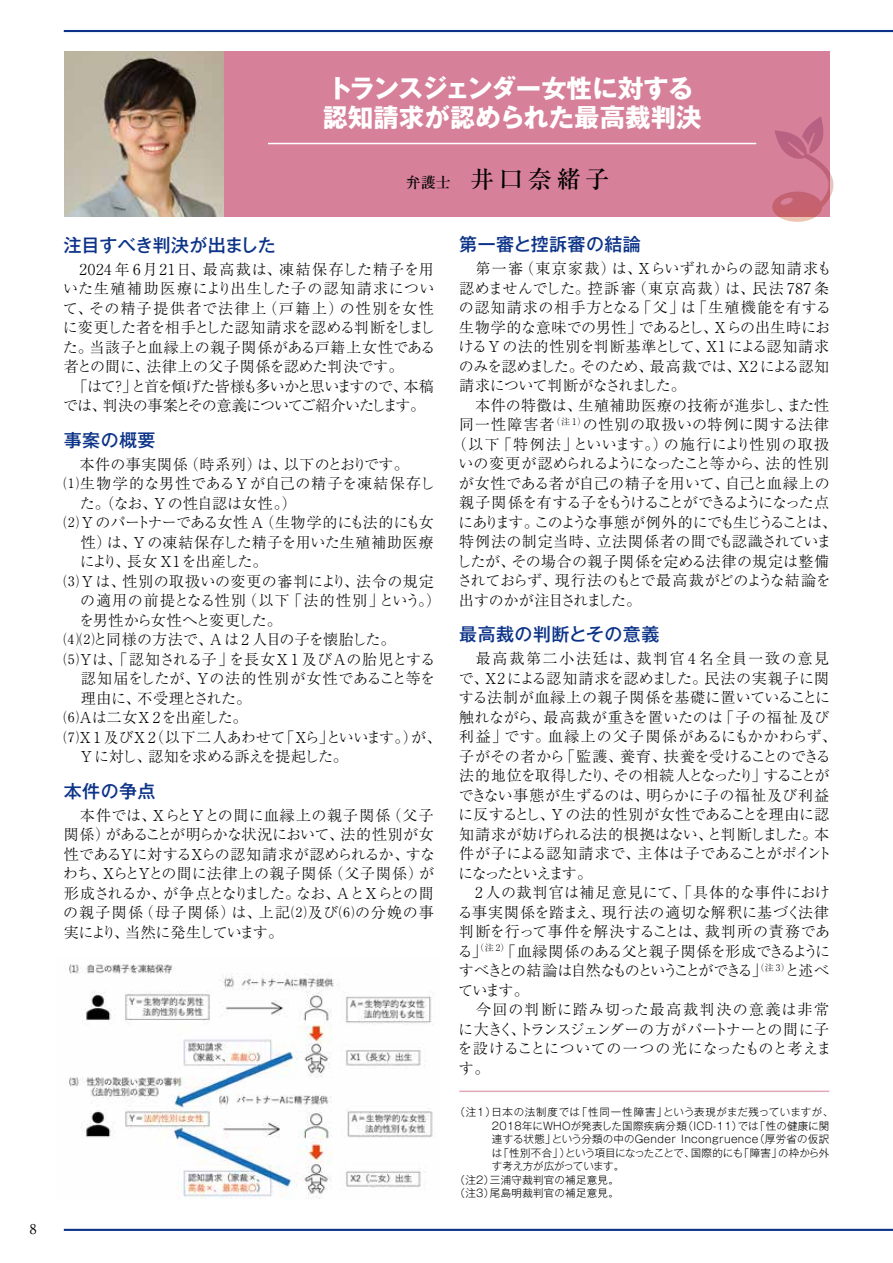
<style>
.page{position:relative;width:893px;height:1263px;background:#fff}
.page>*{position:absolute;margin:0;border:0;box-sizing:border-box;transform-origin:0 0}
.t1{font:700 25.5px/28.5px "Gothic MB101 Pr 6 N";color:#fff}
.t2{font:500 24px "Ryumin Pr 6 N";letter-spacing:.2em;color:#000}
.t3{font:500 18px "Gothic MB101 Pr 6 N";letter-spacing:.025em;color:#0c3388}
.t4{font:500 18px "Gothic MB101 Pr 6 N";letter-spacing:-.01em;color:#0c3388}
.t5{font:300 15px/19.5px "Ryumin Pr 6 N";letter-spacing:.01em;color:#000}
.t6{font:300 15px "Ryumin Pr 6 N";letter-spacing:.055em;color:#000}
.t7{font:300 15px "Ryumin Pr 6 N";letter-spacing:.06em;color:#000}
.t8{font:300 15px "Ryumin Pr 6 N";letter-spacing:-.03em;color:#000}
.t9{font:300 15px "Ryumin Pr 6 N";letter-spacing:.05em;color:#000}
.t10{font:300 15px "Ryumin Pr 6 N";letter-spacing:-.05em;color:#000}
.t11{font:300 15px "Ryumin Pr 6 N";letter-spacing:-.025em;color:#000}
.t12{font:300 15px "Ryumin Pr 6 N";letter-spacing:-.045em;color:#000}
.t13{font:300 15px "Ryumin Pr 6 N";letter-spacing:-.065em;color:#000}
.t14{font:300 15px "Ryumin Pr 6 N";letter-spacing:-.06em;color:#000}
.t15{font:300 15px "Ryumin Pr 6 N";letter-spacing:-.115em;color:#000}
.t16{font:300 15px "Ryumin Pr 6 N";letter-spacing:-.085em;color:#000}
.t17{font:300 15px "Ryumin Pr 6 N";letter-spacing:.04em;color:#000}
.t18{font:300 15px "Ryumin Pr 6 N";letter-spacing:.045em;color:#000}
.t19{font:300 15px "Ryumin Pr 6 N";letter-spacing:.03em;color:#000}
.t20{font:300 15px "Ryumin Pr 6 N";letter-spacing:-.07em;color:#000}
.t21{font:13.5px "Ryumin Pr 6 N";color:#000}
.t22{font:300 10.5px "Gothic MB101 Pr 6 N";letter-spacing:.03em;color:#000}
.t23{font:300 10.5px "Gothic MB101 Pr 6 N";letter-spacing:.06em;color:#000}
.t24{font:300 10.5px "Gothic MB101 Pr 6 N";letter-spacing:-.045em;color:#000}
.t25{font:300 10.5px "Gothic MB101 Pr 6 N";letter-spacing:-.025em;color:#000}
.s1{font-size:15px}
</style>
<div class="page">
<hr style="left:64px;top:1229px;width:829px;height:2px;background:#0c3388">
<hr style="left:64px;top:30px;width:829px;height:2px;background:#0c3388">
<div style="left:177px;top:51px;width:652px;height:165px;background:#d6809a"></div>
<img style="left:64px;top:51px;width:160px;height:165px">
<hr style="left:268px;top:143px;width:488px;height:1px;background:#fff">
<svg style="left:772px;top:116px;width:62px;height:106px"></svg>
<hr style="left:459px;top:1090px;width:370px;height:2px;background:#e2a8b8">
<img style="left:69px;top:964px;width:364px;height:235px">
<p class="t21" style="left:30px;top:1218px;width:8px">8</p>
<h1 class="t1" style="left:322px;top:74px;width:381px">トランスジェンダー女性に対する認知請求が認められた最高裁判決</h1>
<h2 class="t2" style="left:406px;top:160px;width:205px"><span class="s1">弁護士</span> 井口奈緒子</h2>
<p class="t4" style="left:64px;top:230px;width:214px">注目すべき判決が出ました</p>
<p class="t5" style="left:63px;top:258px;width:374px">　2024 年 6月21日、最高裁は、凍結保存した精子を用いた生殖補助医療により出生した子の認知請求について、その精子提供者で法律上（戸籍上）の性別を女性に変更した者を相手とした認知請求を認める判断をしました。当該子と血縁上の親子関係がある戸籍上女性である者との間に、法律上の父子関係を認めた判決です。<br>　「はて？」と首を傾げた皆様も多いかと思いますので、本稿では、判決の事案とその意義についてご紹介いたします。</p>
<p class="t3" style="left:64px;top:425px;width:93px">事案の概要</p>
<p class="t5" style="left:64px;top:453px;width:347px">　本件の事実関係（時系列）は、以下のとおりです。</p>
<p class="t6" style="left:64px;top:472px;width:373px">⑴生物学的な男性であるY が自己の精子を凍結保存し</p>
<p class="t5" style="left:80px;top:492px;width:218px">た。（なお、Y の性自認は女性。）</p>
<p class="t10" style="left:64px;top:511px;width:371px">⑵ Y のパートナーである女性 A（生物学的にも法的にも女</p>
<p class="t9" style="left:81px;top:530px;width:354px">性）は、Yの凍結保存した精子を用いた生殖補助医療</p>
<p class="t20" style="left:80px;top:550px;width:189px">により、長女 X1を出産した。</p>
<p class="t5" style="left:64px;top:570px;width:371px">⑶ Yは、性別の取扱いの変更の審判により、法令の規定</p>
<p class="t6" style="left:80px;top:589px;width:363px">の適用の前提となる性別（以下「法的性別」という。）</p>
<p class="t13" style="left:79px;top:608px;width:204px">を男性から女性へと変更した。</p>
<p class="t5" style="left:64px;top:629px;width:333px">⑷⑵と同様の方法で、Aは2 人目の子を懐胎した。</p>
<p class="t8" style="left:64px;top:647px;width:373px">⑸Ｙは、「認知される子」を長女Ｘ1 及びＡの胎児とする</p>
<p class="t5" style="left:81px;top:668px;width:356px">認知届をしたが、Ｙの法的性別が女性であること等を</p>
<p class="t11" style="left:81px;top:686px;width:172px">理由に、不受理とされた。</p>
<p class="t12" style="left:64px;top:706px;width:185px">⑹Ａは二女Ｘ2を出産した。</p>
<p class="t11" style="left:64px;top:725px;width:379px">⑺Ｘ1 及びＸ2（以下二人あわせて「Ｘら」といいます。）が、</p>
<p class="t14" style="left:81px;top:745px;width:269px">Y に対し、認知を求める訴えを提起した。</p>
<p class="t3" style="left:64px;top:776px;width:93px">本件の争点</p>
<p class="t5" style="left:63px;top:804px;width:374px;text-align:justify">　本件では、XらとYとの間に血縁上の親子関係（父子関係）があることが明らかな状況において、法的性別が女性であるＹに対するＸらの認知請求が認められるか、すなわち、ＸらとＹとの間に法律上の親子関係（父子関係）が形成されるか、が争点となりました。なお、AとXらとの間の親子関係（母子関係）は、上記⑵及び⑹の分娩の事実により、当然に発生しています。</p>
<p class="t3" style="left:459px;top:229px;width:183px">第一審と控訴審の結論</p>
<p class="t6" style="left:459px;top:257px;width:374px">　第一審（東京家裁）は、Xらいずれからの認知請求も</p>
<p class="t9" style="left:459px;top:276px;width:371px">認めませんでした。控訴審（東京高裁）は、民法 787 条</p>
<p class="t18" style="left:459px;top:296px;width:374px">の認知請求の相手方となる「父」は「生殖機能を有する</p>
<p class="t5" style="left:459px;top:316px;width:372px">生物学的な意味での男性」であるとし、Xらの出生時にお</p>
<p class="t7" style="left:458px;top:335px;width:372px">けるYの法的性別を判断基準として、X1による認知請求</p>
<p class="t12" style="left:459px;top:354px;width:372px">のみを認めました。そのため、最高裁では、X2 による認知</p>
<p class="t10" style="left:459px;top:374px;width:228px">請求について判断がなされました。</p>
<p class="t19" style="left:459px;top:393px;width:371px">　本件の特徴は、生殖補助医療の技術が進歩し、また性</p>
<p class="t17" style="left:459px;top:413px;width:372px">同一性障害者<sup>（注</sup> <sup>1）</sup>の性別の取扱いの特例に関する法律</p>
<p class="t7" style="left:452px;top:432px;width:379px">（以下「特例法」といいます。）の施行により性別の取扱</p>
<p class="t13" style="left:459px;top:452px;width:372px">いの変更が認められるようになったこと等から、法的性別</p>
<p class="t5" style="left:459px;top:472px;width:372px">が女性である者が自己の精子を用いて、自己と血縁上の</p>
<p class="t16" style="left:459px;top:491px;width:371px">親子関係を有する子をもうけることができるようになった点</p>
<p class="t15" style="left:458px;top:510px;width:380px">にあります。このような事態が例外的にでも生じうることは、</p>
<p class="t5" style="left:459px;top:531px;width:374px">特例法の制定当時、立法関係者の間でも認識されていま</p>
<p class="t5" style="left:456px;top:550px;width:374px">したが、その場合の親子関係を定める法律の規定は整備</p>
<p class="t8" style="left:457px;top:569px;width:375px">されておらず、現行法のもとで最高裁がどのような結論を</p>
<p class="t14" style="left:459px;top:588px;width:184px">出すのかが注目されました。</p>
<p class="t3" style="left:459px;top:619px;width:202px">最高裁の判断とその意義</p>
<p class="t5" style="left:457px;top:648px;width:381px">　最高裁第二小法廷は、裁判官4名全員一致の意見で、X2による認知請求を認めました。民法の実親子に関する法制が血縁上の親子関係を基礎に置いていることに触れながら、最高裁が重きを置いたのは「子の福祉及び利益」です。血縁上の父子関係があるにもかかわらず、子がその者から「監護、養育、扶養を受けることのできる法的地位を取得したり、その相続人となったり」することができない事態が生ずるのは、明らかに子の福祉及び利益に反するとし、Y の法的性別が女性であることを理由に認知請求が妨げられる法的根拠はない、と判断しました。本件が子による認知請求で、主体は子であることがポイントになったといえます。<br>　2 人の裁判官は補足意見にて、「具体的な事件における事実関係を踏まえ、現行法の適切な解釈に基づく法律判断を行って事件を解決することは、裁判所の責務である」<sup>（注</sup> <sup>2）</sup>「血縁関係のある父と親子関係を形成できるようにすべきとの結論は自然なものということができる」<sup>（注</sup> <sup>3）</sup>と述べています。<br>　今回の判断に踏み切った最高裁判決の意義は非常に大きく、トランスジェンダーの方がパートナーとの間に子を設けることについての一つの光になったものと考えます。</p>
<p class="t23" style="left:455px;top:1103px;width:380px">（注1）日本の法制度では「性同一性障害」という表現がまだ残っていますが、</p>
<p class="t22" style="left:492px;top:1117px;width:339px">2018年にWHOが発表した国際疾病分類（ICD-11）では「性の健康に関</p>
<p class="t22" style="left:492px;top:1130px;width:339px">連する状態」という分類の中のGender Incongruence（厚労省の仮訳</p>
<p class="t24" style="left:492px;top:1144px;width:339px">は「性別不合」）という項目になったことで、国際的にも「障害」の枠から外</p>
<p class="t25" style="left:492px;top:1157px;width:134px">す考え方が広がっています。</p>
<p class="t22" style="left:455px;top:1171px;width:166px">（注2）三浦守裁判官の補足意見。</p>
<p class="t22" style="left:455px;top:1184px;width:166px">（注3）尾島明裁判官の補足意見。</p>
</div>
